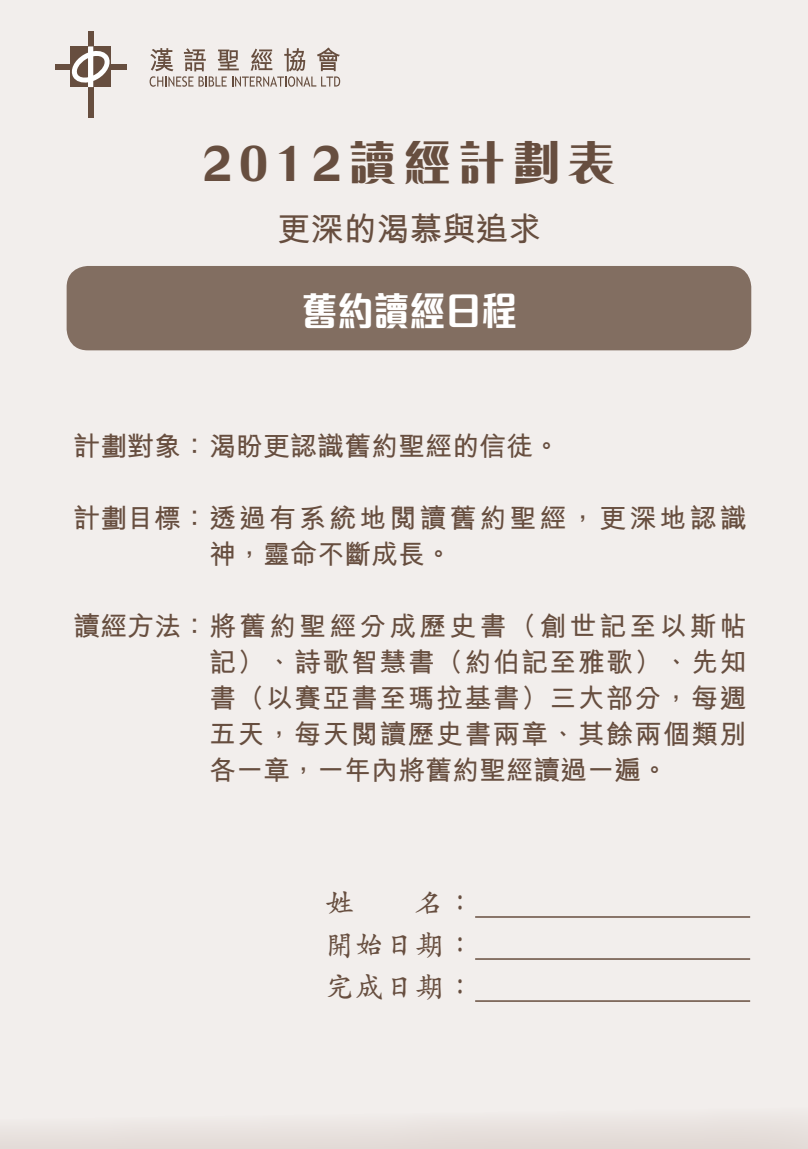
<style>
.page{position:relative;width:808px;height:1149px;background:#fff}
.page>*{position:absolute;margin:0;border:0;box-sizing:border-box;transform-origin:0 0}
.t1{font:800 48px "M Ellan HK";letter-spacing:.14em;color:#674e3f}
.t2{font:800 39.6px "M Elle HK";color:#fff;scale:.91 1}
.t3{font:700 33px "M Hei HK";color:#674e3f}
.t4{font:600 30px/42px "M Kai HK";color:#674e3f;text-align:justify}
.t5{font:700 27px/36px "M Hei HK";letter-spacing:.05em;color:#674e3f;text-align:justify}
.t6{font:700 27px/36px "M Hei HK";letter-spacing:.11em;color:#674e3f}
.t7{font:700 27px "M Hei HK";color:#674e3f}
</style>
<div class="page">
<div style="left:0;top:0;width:808px;height:1148px;background:#f2eeec"></div>
<div style="left:67px;top:266px;width:684px;height:84px;background:#826e61;border-radius:21px"></div>
<svg style="left:150px;top:47px;width:190px;height:40px"></svg>
<div style="left:55px;top:64px;width:15px;height:5px;background:#674e3f"></div>
<div style="left:88px;top:87px;width:5px;height:30px;background:#674e3f"></div>
<div style="left:88px;top:31px;width:5px;height:15px;background:#674e3f"></div>
<div style="left:111px;top:64px;width:15px;height:5px;background:#674e3f"></div>
<svg style="left:69px;top:46px;width:43px;height:41px;background:#a29289"></svg>
<hr style="left:475px;top:915px;width:275px;height:2px;background:#674e3f">
<hr style="left:475px;top:957px;width:275px;height:2px;background:#674e3f">
<hr style="left:475px;top:999px;width:275px;height:2px;background:#674e3f">
<svg style="left:0;top:1120px;width:808px;height:29px"></svg>
<h1 class="t1" style="left:202px;top:138px;width:414px">2012讀經計劃表</h1>
<p class="t3" style="left:277px;top:204px;width:265px">更深的渴慕與追求</p>
<h2 class="t2" style="left:301px;top:292px;width:239px">舊約讀經日程</h2>
<p class="t7" style="left:73px;top:426px;width:489px">計劃對象： 渴盼更認識舊約聖經的信徒。</p>
<p class="t6" style="left:209px;top:497px;width:539px;text-indent:-136px">計劃目標： 透過有系統地閱讀舊約聖經，更深地認識神，靈命不斷成長。</p>
<p class="t5" style="left:209px;top:605px;width:539px;text-indent:-136px">讀經方法： 將舊約聖經分成歷史書（創世記至以斯帖記）、詩歌智慧書（約伯記至雅歌）、先知書（以賽亞書至瑪拉基書）三大部分，每週五天，每天閱讀歷史書兩章、其餘兩個類別各一章，一年內將舊約聖經讀過一遍。</p>
<p class="t4" style="left:325px;top:879px;width:151px">姓　　名：開始日期：完成日期：</p>
</div>
